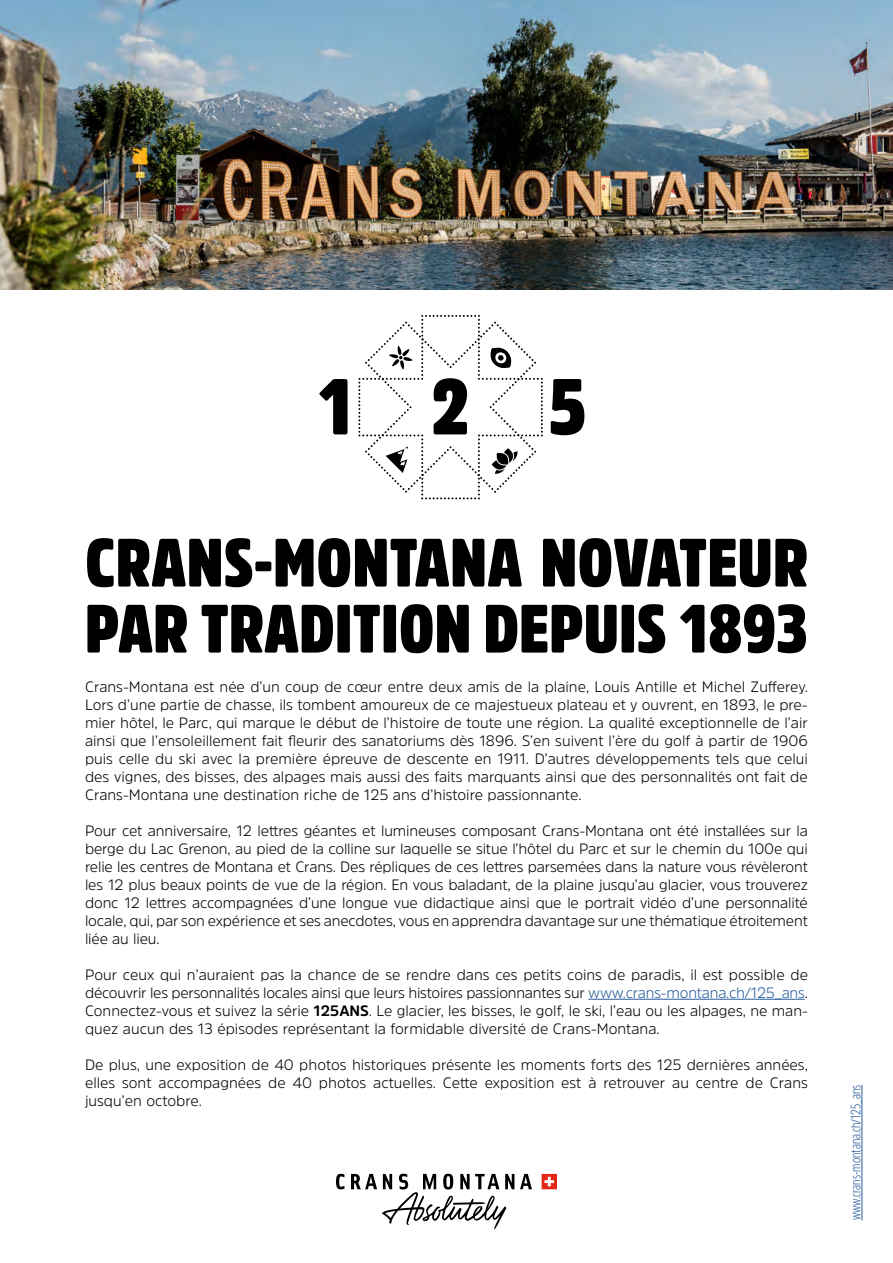
<style>
.page{position:relative;width:893px;height:1263px;background:#fff}
.page>*{position:absolute;margin:0;border:0;box-sizing:border-box;transform-origin:0 0}
.t1{font:900 67.5px/66px "Amsi Pro Cond";color:#000}
.t2{font:300 15px/18px "Amsi Pro";color:#000;text-align:justify}
.t3{font:300 13.5px "Amsi Pro Cond";color:#275b9b}
.s1{color:#275b9b}
.s2{font-weight:700}
</style>
<div class="page">
<hr style="left:588px;top:999px;width:217px;height:1px;background:#275b9b">
<hr style="left:862px;top:1085px;width:1px;height:135px;background:#275b9b">
<svg style="left:319px;top:379px;width:28px;height:55px"></svg>
<svg style="left:551px;top:379px;width:33px;height:56px"></svg>
<svg style="left:358px;top:315px;width:185px;height:184px"></svg>
<svg style="left:336px;top:1174px;width:8px;height:15px"></svg>
<svg style="left:520px;top:1174px;width:12px;height:15px"></svg>
<svg style="left:542px;top:1174px;width:15px;height:15px"></svg>
<svg style="left:351px;top:1174px;width:163px;height:55px"></svg>
<img style="left:0;top:0;width:893px;height:289px">
<h1 class="t1" style="left:85px;top:528px;width:724px">CRANS-MONTANA NOVATEUR<br>PAR TRADITION DEPUIS 1893</h1>
<p class="t2" style="left:85px;top:677px;width:724px">Crans-Montana est née d’un coup de cœur entre deux amis de la plaine, Louis Antille et Michel Zufferey.<br>Lors d’une partie de chasse, ils tombent amoureux de ce majestueux plateau et y ouvrent, en 1893, le pre&shy;mier hôtel, le Parc, qui marque le début de l’histoire de toute une région. La qualité exceptionnelle de l’air ainsi que l’ensoleillement fait fleurir des sanatoriums dès 1896. S’en suivent l’ère du golf à partir de 1906 puis celle du ski avec la première épreuve de descente en 1911. D’autres développements tels que celui des vignes, des bisses, des alpages mais aussi des faits marquants ainsi que des personnalités ont fait de Crans-Montana une destination riche de 125 ans d’histoire passionnante.</p>
<p class="t2" style="left:85px;top:821px;width:724px">Pour cet anniversaire, 12 lettres géantes et lumineuses composant Crans-Montana ont été installées sur la berge du Lac Grenon, au pied de la colline sur laquelle se situe l’hôtel du Parc et sur le chemin du 100e qui relie les centres de Montana et Crans. Des répliques de ces lettres parsemées dans la nature vous révèleront les 12 plus beaux points de vue de la région. En vous baladant, de la plaine jusqu’au glacier, vous trouverez donc 12 lettres accompagnées d’une longue vue didactique ainsi que le portrait vidéo d’une personnalité locale, qui, par son expérience et ses anecdotes, vous en apprendra davantage sur une thématique étroitement liée au lieu.</p>
<p class="t2" style="left:85px;top:965px;width:724px">Pour ceux qui n’auraient pas la chance de se rendre dans ces petits coins de paradis, il est possible de découvrir les personnalités locales ainsi que leurs histoires passionnantes sur <span class="s1">www.crans-montana.ch/125_ans</span>.<br>Connectez-vous et suivez la série <span class="s2">125ANS</span>. Le glacier, les bisses, le golf, le ski, l’eau ou les alpages, ne man&shy;quez aucun des 13 épisodes représentant la formidable diversité de Crans-Montana.</p>
<p class="t2" style="left:85px;top:1055px;width:724px">De plus, une exposition de 40 photos historiques présente les moments forts des 125 dernières années, elles sont accompagnées de 40 photos actuelles. Cette exposition est à retrouver au centre de Crans jusqu’en octobre.</p>
<p class="t3" style="left:846px;top:1220px;width:137px;rotate:-90deg">www.crans-montana.ch/125_ans</p>
</div>
